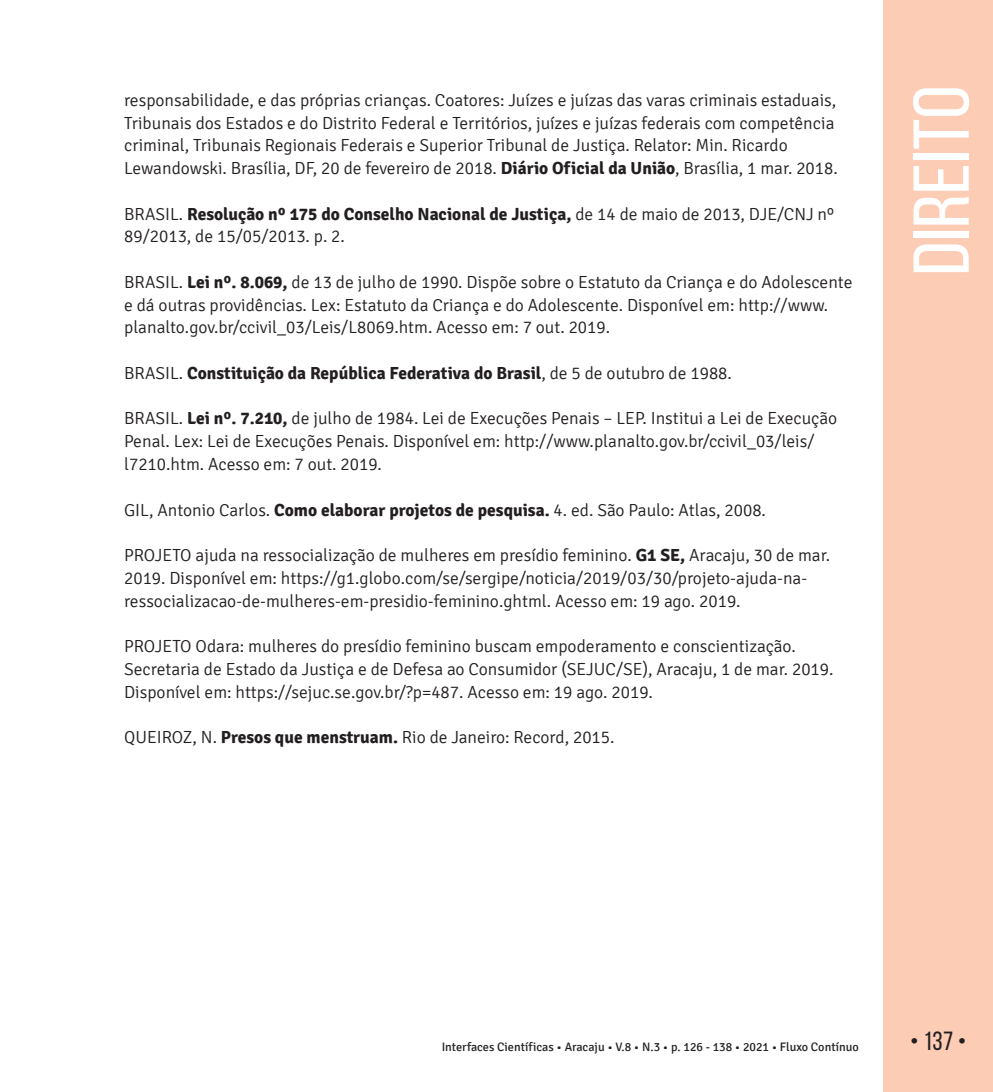
<style>
.page{position:relative;width:993px;height:1092px;background:#fff}
.page>*{position:absolute;margin:0;border:0;box-sizing:border-box;transform-origin:0 0}
.t1{font:78.75px "Bebas Neue";color:#fff;scale:1.09 1}
.t2{font:26.25px "Bebas Neue";color:#231f20}
.t3{font:300 17.5px/22.8px "Signika";color:#231f20}
.t4{font:700 17.5px "Signika";color:#231f20}
.t5{font:12.25px "Signika";color:#231f20}
.s1{font-weight:700}
.s2{font-weight:300}
</style>
<div class="page">
<div style="left:883px;top:0;width:109px;height:1091px;background:#fcccb5"></div>
<p class="t3" style="left:124px;top:89px;width:715px">responsabilidade, e das próprias crianças. Coatores: Juízes e juízas das varas criminais estaduais, Tribunais dos Estados e do Distrito Federal e Territórios, juízes e juízas federais com competência criminal, Tribunais Regionais Federais e Superior Tribunal de Justiça. Relator: Min. Ricardo Lewandowski. Brasília, DF, 20 de fevereiro de 2018. <span class="s1">Diário Oficial da União</span>, Brasília, 1 mar. 2018.</p>
<p class="t3" style="left:124px;top:203px;width:711px">BRASIL. <span class="s1">Resolução nº 175 do Conselho Nacional de Justiça,</span> de 14 de maio de 2013, DJE/CNJ nº<br>89/2013, de 15/05/2013. p. 2.</p>
<p class="t3" style="left:124px;top:271px;width:729px">BRASIL. <span class="s1">Lei nº. 8.069,</span> de 13 de julho de 1990. Dispõe sobre o Estatuto da Criança e do Adolescente e dá outras providências. Lex: Estatuto da Criança e do Adolescente. Disponível em: http://www. planalto.gov.br/ccivil_03/Leis/L8069.htm. Acesso em: 7 out. 2019.</p>
<p class="t4" style="left:124px;top:362px;width:609px"><span class="s2">BRASIL.</span> Constituição da República Federativa do Brasil<span class="s2">, de 5 de outubro de 1988.</span></p>
<p class="t3" style="left:124px;top:407px;width:714px">BRASIL. <span class="s1">Lei nº. 7.210,</span> de julho de 1984. Lei de Execuções Penais – LEP. Institui a Lei de Execução<br>Penal. Lex: Lei de Execuções Penais. Disponível em: http://www.planalto.gov.br/ccivil_03/leis/ l7210.htm. Acesso em: 7 out. 2019.</p>
<p class="t3" style="left:124px;top:498px;width:643px">GIL, Antonio Carlos. <span class="s1">Como elaborar projetos de pesquisa.</span> 4. ed. São Paulo: Atlas, 2008.</p>
<p class="t3" style="left:124px;top:544px;width:707px">PROJETO ajuda na ressocialização de mulheres em presídio feminino. <span class="s1">G1 SE,</span> Aracaju, 30 de mar.<br>2019. Disponível em: https://g1.globo.com/se/sergipe/noticia/2019/03/30/projeto-ajuda-na&shy;ressocializacao-de-mulheres-em-presidio-feminino.ghtml. Acesso em: 19 ago. 2019.</p>
<p class="t3" style="left:124px;top:635px;width:710px">PROJETO Odara: mulheres do presídio feminino buscam empoderamento e conscientização.<br>Secretaria de Estado da Justiça e de Defesa ao Consumidor (SEJUC/SE), Aracaju, 1 de mar. 2019.<br>Disponível em: https://sejuc.se.gov.br/?p=487. Acesso em: 19 ago. 2019.</p>
<p class="t3" style="left:124px;top:726px;width:492px">QUEIROZ, N. <span class="s1">Presos que menstruam.</span> Rio de Janeiro: Record, 2015.</p>
<h1 class="t1" style="left:898px;top:275px;width:176px;rotate:-90deg">Direito</h1>
<p class="t5" style="left:441px;top:1040px;width:418px">Interfaces Científicas • Aracaju • V.8 • N.3 • p. 126 - 138 • 2021 • Fluxo Contínuo</p>
<h2 class="t2" style="left:909px;top:1026px;width:58px">• 137 •</h2>
</div>
